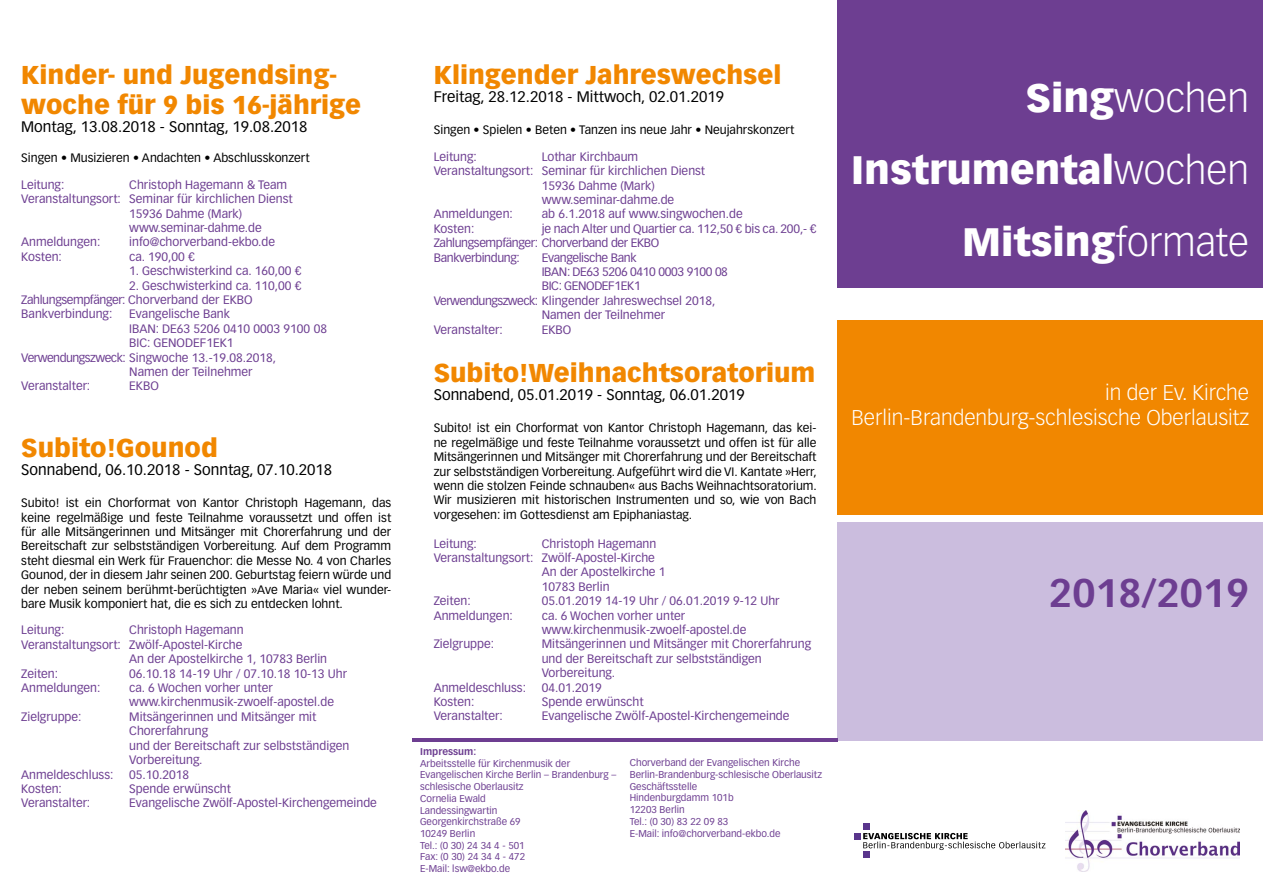
<style>
.page{position:relative;width:1263px;height:893px;background:#fff}
.page>*{position:absolute;margin:0;border:0;box-sizing:border-box;transform-origin:0 0}
.t1{font:900 39px/72px "Vectora LH";color:#fff;text-align:right}
.t2{font:700 39px "Vectora LH";color:#6d3e91}
.t3{font:900 25.35px/30.5px "Vectora LH";color:#f18700}
.t4{font:300 21px/25.2px "Vectora LH";color:#fff;text-align:right}
.t5{font:15px "Vectora LH";color:#000}
.t6{font:12px/14.4px "Vectora LH";color:#6d3e91}
.t7{font:12px/14.4px "Vectora LH";color:#000;text-align:justify}
.t8{font:12px/14.4px "Vectora LH";letter-spacing:-.03em;color:#6d3e91}
.t9{font:12px "Vectora LH";letter-spacing:-.04em;color:#6d3e91}
.t10{font:9.75px/11.7px "Vectora LH";color:#6d3e91}
.t11{font:700 9.75px "Vectora LH";color:#6d3e91}
.s1{font-weight:300}
</style>
<div class="page">
<div style="left:838px;top:522px;width:425px;height:218px;background:#cbbdde"></div>
<div style="left:838px;top:0;width:425px;height:287px;background:#6d3e91"></div>
<div style="left:838px;top:320px;width:425px;height:194px;background:#f18700"></div>
<hr style="left:412px;top:739px;width:426px;height:3px;background:#6d3e91">
<svg style="left:854px;top:824px;width:191px;height:33px"></svg>
<img style="left:1065px;top:811px;width:175px;height:60px">
<h2 class="t3" style="left:21px;top:59px;width:341px">Kinder- und Jugendsing&shy;woche für 9 bis 16-jährige</h2>
<p class="t5" style="left:21px;top:118px;width:288px">Montag, 13.08.2018 - Sonntag, 19.08.2018</p>
<p class="t7" style="left:21px;top:151px;width:290px">Singen • Musizieren • Andachten • Abschlusskonzert</p>
<p class="t6" style="left:21px;top:177px;width:45px">Leitung:</p>
<p class="t6" style="left:129px;top:177px;width:160px">Christoph Hagemann &amp; Team</p>
<p class="t6" style="left:21px;top:192px;width:273px">Veranstaltungsort: Seminar für kirchlichen Dienst</p>
<p class="t6" style="left:129px;top:206px;width:114px">15936 Dahme (Mark)</p>
<p class="t6" style="left:129px;top:221px;width:134px">www.seminar-dahme.de</p>
<p class="t6" style="left:21px;top:235px;width:81px">Anmeldungen:</p>
<p class="t6" style="left:129px;top:235px;width:147px">info@chorverband-ekbo.de</p>
<p class="t6" style="left:21px;top:249px;width:42px">Kosten:</p>
<p class="t6" style="left:129px;top:249px;width:67px">ca. 190,00 €</p>
<p class="t6" style="left:129px;top:264px;width:174px">1. Geschwisterkind ca. 160,00 €</p>
<p class="t6" style="left:21px;top:278px;width:282px;text-indent:108px">2. Geschwisterkind ca. 110,00 €<br>Zahlungsempfänger: Chorverband der EKBO<br>Bankverbindung:</p>
<p class="t6" style="left:129px;top:307px;width:102px">Evangelische Bank</p>
<p class="t6" style="left:129px;top:321px;width:199px">IBAN: DE63 5206 0410 0003 9100 08</p>
<p class="t6" style="left:129px;top:336px;width:106px">BIC: GENODEF1EK1</p>
<p class="t9" style="left:21px;top:350px;width:256px">Verwendungszweck: Singwoche 13.-19.08.2018,</p>
<p class="t6" style="left:129px;top:365px;width:125px">Namen der Teilnehmer</p>
<p class="t6" style="left:21px;top:379px;width:71px">Veranstalter:</p>
<p class="t6" style="left:129px;top:379px;width:31px">EKBO</p>
<h2 class="t3" style="left:21px;top:432px;width:198px">Subito!Gounod</h2>
<p class="t5" style="left:21px;top:461px;width:312px">Sonnabend, 06.10.2018 - Sonntag, 07.10.2018</p>
<p class="t7" style="left:21px;top:496px;width:371px">Subito! ist ein Chorformat von Kantor Christoph Hagemann, das keine regelmäßige und feste Teilnahme voraussetzt und offen ist für alle Mitsängerinnen und Mitsänger mit Chorerfahrung und der Bereitschaft zur selbstständigen Vorbereitung. Auf dem Programm steht diesmal ein Werk für Frauenchor: die Messe No. 4 von Charles Gounod, der in diesem Jahr seinen 200. Geburtstag feiern würde und der neben seinem berühmt-berüchtigten »Ave Maria« viel wunder&shy;bare Musik komponiert hat, die es sich zu entdecken lohnt.</p>
<p class="t6" style="left:21px;top:623px;width:45px">Leitung:</p>
<p class="t6" style="left:129px;top:623px;width:116px">Christoph Hagemann</p>
<p class="t6" style="left:21px;top:637px;width:223px">Veranstaltungsort: Zwölf-Apostel-Kirche</p>
<p class="t6" style="left:129px;top:652px;width:199px">An der Apostelkirche 1, 10783 Berlin</p>
<p class="t6" style="left:21px;top:666px;width:38px">Zeiten:</p>
<p class="t6" style="left:129px;top:666px;width:219px">06.10.18 14-19 Uhr / 07.10.18 10-13 Uhr</p>
<p class="t6" style="left:21px;top:681px;width:81px">Anmeldungen:</p>
<p class="t6" style="left:129px;top:681px;width:206px">ca. 6 Wochen vorher unter www.kirchenmusik-zwoelf-apostel.de</p>
<p class="t6" style="left:21px;top:709px;width:62px">Zielgruppe:</p>
<p class="t6" style="left:129px;top:709px;width:222px">Mitsängerinnen und Mitsänger mit<br>Chorerfahrung<br>und der Bereitschaft zur selbstständigen<br>Vorbereitung.</p>
<p class="t6" style="left:21px;top:767px;width:94px">Anmeldeschluss:</p>
<p class="t6" style="left:129px;top:767px;width:62px">05.10.2018</p>
<p class="t6" style="left:21px;top:781px;width:42px">Kosten:</p>
<p class="t6" style="left:129px;top:781px;width:103px">Spende erwünscht</p>
<p class="t6" style="left:21px;top:796px;width:71px">Veranstalter:</p>
<p class="t6" style="left:129px;top:796px;width:249px">Evangelische Zwölf-Apostel-Kirchengemeinde</p>
<h2 class="t3" style="left:434px;top:59px;width:349px">Klingender Jahreswechsel</h2>
<p class="t5" style="left:434px;top:88px;width:292px">Freitag, 28.12.2018 - Mittwoch, 02.01.2019</p>
<p class="t7" style="left:434px;top:123px;width:362px">Singen • Spielen • Beten • Tanzen ins neue Jahr • Neujahrskonzert</p>
<p class="t6" style="left:434px;top:149px;width:45px">Leitung:</p>
<p class="t6" style="left:542px;top:149px;width:98px">Lothar Kirchbaum</p>
<p class="t6" style="left:434px;top:164px;width:273px">Veranstaltungsort: Seminar für kirchlichen Dienst</p>
<p class="t6" style="left:542px;top:178px;width:114px">15936 Dahme (Mark)</p>
<p class="t6" style="left:542px;top:193px;width:134px">www.seminar-dahme.de</p>
<p class="t6" style="left:434px;top:207px;width:81px">Anmeldungen:</p>
<p class="t6" style="left:542px;top:207px;width:202px">ab 6.1.2018 auf www.singwochen.de</p>
<p class="t6" style="left:434px;top:221px;width:42px">Kosten:</p>
<p class="t8" style="left:434px;top:221px;width:384px;text-indent:108px">je nach Alter und Quartier ca. 112,50 € bis ca. 200,- €<br>Zahlungsempfänger: Chorverband der EKBO<br>Bankverbindung:</p>
<p class="t8" style="left:542px;top:250px;width:96px">Evangelische Bank</p>
<p class="t8" style="left:542px;top:265px;width:188px">IBAN: DE63 5206 0410 0003 9100 08</p>
<p class="t8" style="left:542px;top:279px;width:100px">BIC: GENODEF1EK1</p>
<p class="t6" style="left:434px;top:293px;width:283px">Verwendungszweck: Klingender Jahreswechsel 2018,</p>
<p class="t6" style="left:542px;top:308px;width:125px">Namen der Teilnehmer</p>
<p class="t6" style="left:434px;top:322px;width:71px">Veranstalter:</p>
<p class="t6" style="left:542px;top:322px;width:31px">EKBO</p>
<h2 class="t3" style="left:434px;top:358px;width:383px">Subito!Weihnachtsoratorium</h2>
<p class="t5" style="left:434px;top:386px;width:312px">Sonnabend, 05.01.2019 - Sonntag, 06.01.2019</p>
<p class="t7" style="left:434px;top:421px;width:385px">Subito! ist ein Chorformat von Kantor Christoph Hagemann, das kei&shy;ne regelmäßige und feste Teilnahme voraussetzt und offen ist für alle Mitsängerinnen und Mitsänger mit Chorerfahrung und der Bereitschaft zur selbstständigen Vorbereitung. Aufgeführt wird die VI. Kantate »Herr, wenn die stolzen Feinde schnauben« aus Bachs Weihnachtsoratorium.<br>Wir musizieren mit historischen Instrumenten und so, wie von Bach vorgesehen: im Gottesdienst am Epiphaniastag.</p>
<p class="t6" style="left:434px;top:536px;width:45px">Leitung:</p>
<p class="t6" style="left:542px;top:536px;width:116px">Christoph Hagemann</p>
<p class="t6" style="left:434px;top:551px;width:223px">Veranstaltungsort: Zwölf-Apostel-Kirche</p>
<p class="t6" style="left:542px;top:565px;width:125px">An der Apostelkirche 1</p>
<p class="t6" style="left:542px;top:579px;width:69px">10783 Berlin</p>
<p class="t6" style="left:434px;top:594px;width:38px">Zeiten:</p>
<p class="t6" style="left:542px;top:594px;width:239px">05.01.2019 14-19 Uhr / 06.01.2019 9-12 Uhr</p>
<p class="t6" style="left:434px;top:608px;width:81px">Anmeldungen:</p>
<p class="t6" style="left:542px;top:608px;width:206px">ca. 6 Wochen vorher unter www.kirchenmusik-zwoelf-apostel.de</p>
<p class="t6" style="left:434px;top:637px;width:62px">Zielgruppe:</p>
<p class="t6" style="left:542px;top:637px;width:271px">Mitsängerinnen und Mitsänger mit Chorerfahrung und der Bereitschaft zur selbstständigen<br>Vorbereitung.</p>
<p class="t6" style="left:434px;top:680px;width:94px">Anmeldeschluss:</p>
<p class="t6" style="left:542px;top:680px;width:62px">04.01.2019</p>
<p class="t6" style="left:434px;top:695px;width:42px">Kosten:</p>
<p class="t6" style="left:542px;top:695px;width:103px">Spende erwünscht</p>
<p class="t6" style="left:434px;top:709px;width:71px">Veranstalter:</p>
<p class="t6" style="left:542px;top:709px;width:249px">Evangelische Zwölf-Apostel-Kirchengemeinde</p>
<p class="t11" style="left:420px;top:746px;width:58px">Impressum:</p>
<p class="t10" style="left:420px;top:757px;width:198px">Arbeitsstelle für Kirchenmusik der<br>Evangelischen Kirche Berlin – Brandenburg – schlesische Oberlausitz<br>Cornelia Ewald<br>Landessingwartin<br>Georgenkirchstraße 69<br>10249 Berlin<br>Tel.: (0 30) 24 34 4 - 501<br>Fax: (0 30) 24 34 4 - 472<br>E-Mail: lsw@ekbo.de</p>
<p class="t10" style="left:630px;top:757px;width:194px">Chorverband der Evangelischen Kirche<br>Berlin-Brandenburg-schlesische Oberlausitz<br>Geschäftsstelle<br>Hindenburgdamm 101b<br>12203 Berlin<br>Tel.: (0 30) 83 22 09 83<br>E-Mail: info@chorverband-ekbo.de</p>
<h1 class="t1" style="left:851px;top:62px;width:400px">Sing<span class="s1">wochen<br></span>Instrumental<span class="s1">wochen<br></span>Mitsing<span class="s1">formate</span></h1>
<h3 class="t4" style="left:851px;top:380px;width:399px">in der Ev. Kirche<br>Berlin-Brandenburg-schlesische Oberlausitz</h3>
<h1 class="t2" style="left:1049px;top:569px;width:201px">2018/2019</h1>
</div>
